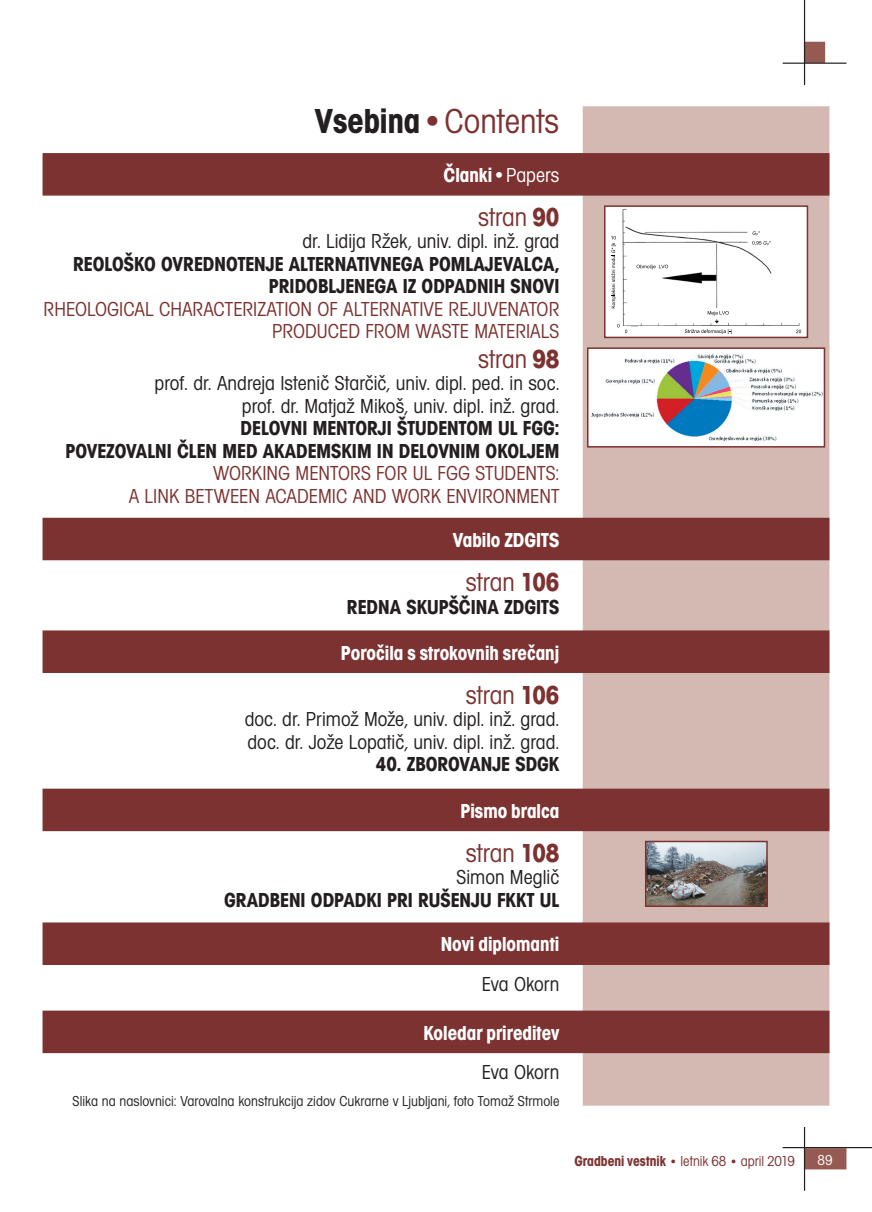
<style>
.page{position:relative;width:872px;height:1212px;background:#fff}
.page>*{position:absolute;margin:0;border:0;box-sizing:border-box;transform-origin:0 0}
.t1{font:condensed 36px "Avant Gar Got Itc TEE";color:#7c3230}
.t2{font:condensed 27px "Avant Gar Got Itc TEE";color:#7c3230}
.t3{font:condensed 21px/22.5px "Avant Gar Got Itc TEE";color:#231f20}
.t4{font:700 condensed 21px/22.5px "Avant Gar Got Itc TEE";color:#231f20;text-align:right}
.t5{font:condensed 21px/22.5px "Avant Gar Got Itc TEE";color:#7c3230;text-align:right}
.t6{font:700 condensed 21px "Avant Gar Got Itc TEE";color:#fff}
.t7{font:condensed 15px "Avant Gar Got Itc TEE";color:#231f20}
.t8{font:condensed 15px "Avant Gar Got Itc TEE";color:#7c3230}
.t9{font:condensed 15px "Avant Gar Got Itc TEE";color:#fff}
.s1{font-weight:700;color:#231f20}
.s2{font-weight:700}
.s3{font-weight:400}
.s4{font-weight:700;font-size:13.5px}
</style>
<div class="page">
<div style="left:804px;top:1148px;width:42px;height:21px;background:#965a52;border:2px solid #965a52"></div>
<hr style="left:782px;top:1147px;width:90px;height:1px;background:#231f20">
<hr style="left:804px;top:1127px;width:1px;height:64px;background:#231f20">
<div style="left:804px;top:42px;width:21px;height:21px;background:#965a52;border:2px solid #965a52"></div>
<hr style="left:782px;top:63px;width:64px;height:1px;background:#231f20">
<hr style="left:804px;top:0;width:1px;height:85px;background:#231f20">
<div style="left:583px;top:107px;width:245px;height:998px;background:#d3b9b2"></div>
<div style="left:583px;top:106px;width:246px;height:1000px;border:2px solid #d3b9b2"></div>
<div style="left:43px;top:922px;width:786px;height:43px;background:#7c3230;border:2px solid #7c3230"></div>
<div style="left:605px;top:206px;width:202px;height:131px;background:#fff"></div>
<img style="left:622px;top:208px;width:178px;height:119px">
<div style="left:703px;top:308px;width:33px;height:10px;background:#fff"></div>
<svg style="left:707px;top:311px;width:21px;height:5px"></svg>
<div style="left:632px;top:262px;width:40px;height:9px;background:#fff"></div>
<svg style="left:636px;top:265px;width:32px;height:4px"></svg>
<div style="left:637px;top:326px;width:141px;height:10px;background:#fff"></div>
<svg style="left:684px;top:329px;width:47px;height:5px"></svg>
<svg style="left:620px;top:326px;width:10px;height:10px"></svg>
<svg style="left:791px;top:326px;width:11px;height:8px"></svg>
<svg style="left:796px;top:330px;width:5px;height:3px"></svg>
<svg style="left:611px;top:236px;width:5px;height:72px"></svg>
<div style="left:748px;top:228px;width:18px;height:10px;background:#fff"></div>
<svg style="left:752px;top:231px;width:8px;height:4px"></svg>
<div style="left:748px;top:238px;width:28px;height:10px;background:#fff"></div>
<svg style="left:752px;top:241px;width:18px;height:4px"></svg>
<div style="left:604px;top:205px;width:204px;height:133px;border:2px solid #7c3230"></div>
<img style="left:590px;top:351px;width:232px;height:93px">
<div style="left:587px;top:347px;width:238px;height:101px;border:2px solid #7c3230"></div>
<img style="left:648px;top:844px;width:116px;height:60px">
<div style="left:645px;top:841px;width:122px;height:66px;border:2px solid #7c3230"></div>
<div style="left:43px;top:1010px;width:786px;height:43px;background:#7c3230;border:2px solid #7c3230"></div>
<div style="left:43px;top:153px;width:786px;height:43px;background:#7c3230;border:2px solid #7c3230"></div>
<div style="left:43px;top:630px;width:786px;height:43px;background:#7c3230;border:2px solid #7c3230"></div>
<div style="left:43px;top:518px;width:786px;height:42px;background:#7c3230"></div>
<div style="left:43px;top:789px;width:786px;height:42px;background:#7c3230"></div>
<h1 class="t1" style="left:315px;top:101px;width:246px"><span class="s1">Vsebina</span><span class="s2">•</span>Contents</h1>
<p class="t6" style="left:443px;top:163px;width:117px">Članki•<span class="s3">Papers</span></p>
<p class="t2" style="left:478px;top:202px;width:83px">stran <span class="s2">90</span></p>
<p class="t3" style="left:302px;top:230px;width:258px">dr. Lidija Ržek, univ. dipl. inž. grad</p>
<p class="t4" style="left:73px;top:252px;width:488px">REOLOŠKO OVREDNOTENJE ALTERNATIVNEGA POMLAJEVALCA,<br>PRIDOBLJENEGA IZ ODPADNIH SNOVI</p>
<p class="t5" style="left:44px;top:298px;width:517px">RHEOLOGICAL CHARACTERIZATION OF ALTERNATIVE REJUVENATOR<br>PRODUCED FROM WASTE MATERIALS</p>
<p class="t2" style="left:478px;top:344px;width:83px">stran <span class="s2">98</span></p>
<p class="t3" style="left:154px;top:372px;width:406px;text-align:right">prof. dr. Andreja Istenič Starčič, univ. dipl. ped. in soc. prof. dr. Matjaž Mikoš, univ. dipl. inž. grad.</p>
<p class="t4" style="left:65px;top:417px;width:495px">DELOVNI MENTORJI ŠTUDENTOM UL FGG:<br>POVEZOVALNI ČLEN MED AKADEMSKIM IN DELOVNIM OKOLJEM</p>
<p class="t5" style="left:129px;top:462px;width:432px">WORKING MENTORS FOR UL FGG STUDENTS:<br>A LINK BETWEEN ACADEMIC AND WORK ENVIRONMENT</p>
<p class="t6" style="left:453px;top:528px;width:108px">Vabilo ZDGITS</p>
<p class="t2" style="left:466px;top:567px;width:95px">stran <span class="s2">106</span></p>
<p class="t4" style="left:347px;top:595px;width:214px">REDNA SKUPŠČINA ZDGITS</p>
<p class="t6" style="left:341px;top:640px;width:220px">Poročila s strokovnih srečanj</p>
<p class="t2" style="left:466px;top:680px;width:95px">stran <span class="s2">106</span></p>
<p class="t3" style="left:245px;top:708px;width:316px">doc. dr. Primož Može, univ. dipl. inž. grad. doc. dr. Jože Lopatič, univ. dipl. inž. grad.</p>
<p class="t4" style="left:376px;top:753px;width:185px">40. ZBOROVANJE SDGK</p>
<p class="t6" style="left:460px;top:798px;width:100px">Pismo bralca</p>
<p class="t2" style="left:466px;top:838px;width:95px">stran <span class="s2">108</span></p>
<p class="t3" style="left:456px;top:866px;width:104px">Simon Meglič</p>
<p class="t4" style="left:224px;top:888px;width:337px">GRADBENI ODPADKI PRI RUŠENJU FKKT UL</p>
<p class="t6" style="left:441px;top:932px;width:120px">Novi diplomanti</p>
<p class="t3" style="left:482px;top:973px;width:79px">Eva Okorn</p>
<p class="t6" style="left:423px;top:1020px;width:137px">Koledar prireditev</p>
<p class="t3" style="left:482px;top:1061px;width:79px">Eva Okorn</p>
<p class="t7" style="left:73px;top:1092px;width:488px">Slika na naslovnici: Varovalna konstrukcija zidov Cukrarne v Ljubljani, foto Tomaž Strmole</p>
<p class="t8" style="left:574px;top:1152px;width:222px"><span class="s2">Gradbeni vestnik</span> <span class="s4">•</span> letnik 68 <span class="s4">•</span> april 2019</p>
<p class="t9" style="left:817px;top:1152px;width:16px">89</p>
</div>
